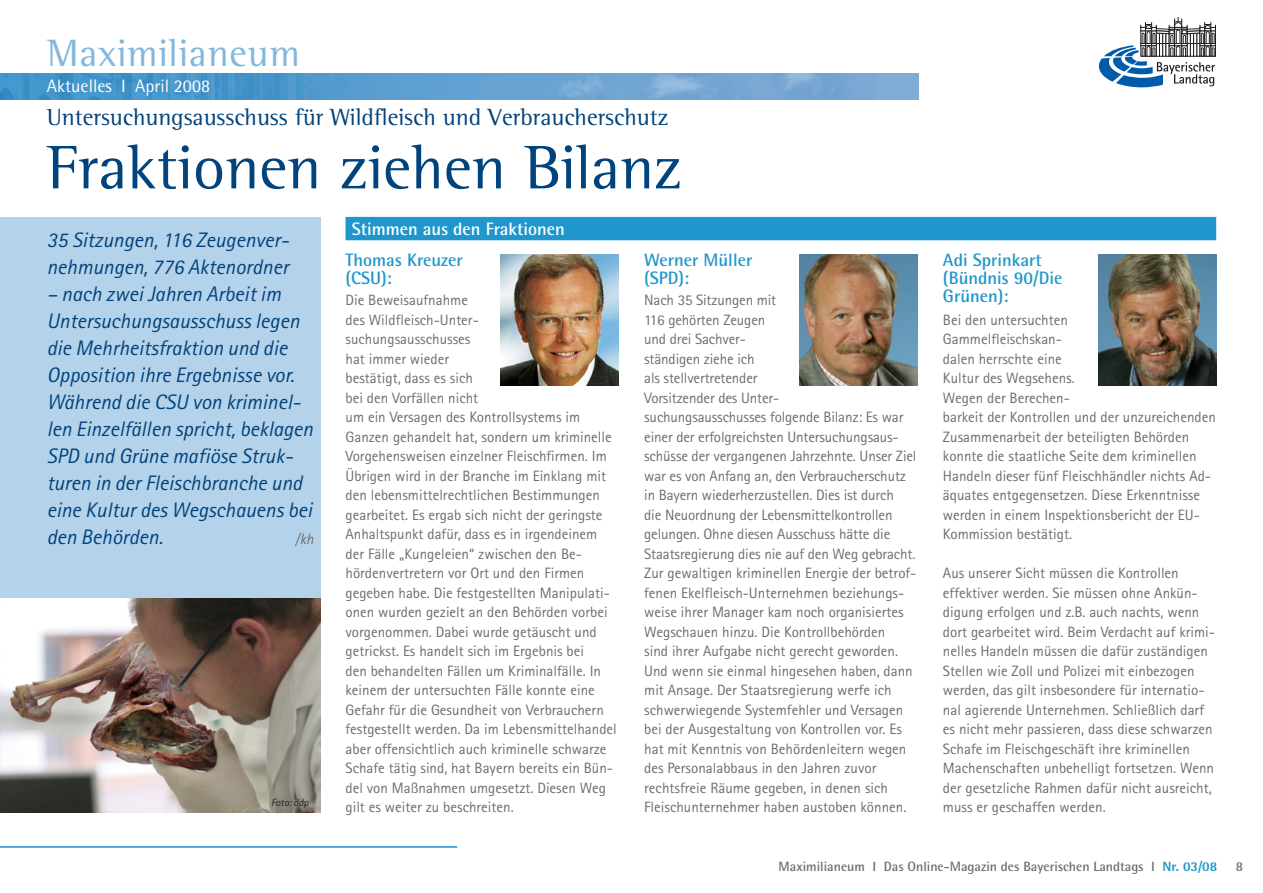
<style>
.page{position:relative;width:1263px;height:893px;background:#fff}
.page>*{position:absolute;margin:0;border:0;box-sizing:border-box;transform-origin:0 0}
.Headline{font:63px "Rotis Semi Serif Pro";color:#01437c}
.t1{font:39px "Rotis Semi Serif Pro";letter-spacing:.02em;color:#82b8dd}
.Dachzeile{font:24px "Rotis Semi Serif Pro";color:#01437c}
.Vorspann_lang{font:italic 21px/27px "Rotis Sans Serif Pro";color:#01437c}
.Subhead_blau{font:700 18px/18px "Rotis Semi Sans Pro";color:#1f97cc}
.Headline_Balken{font:700 18px "Rotis Semi Sans Pro";color:#fff}
.t2{font:18px "Rotis Semi Sans Pro";color:#fff}
.Fließtext{font:15px/19.5px "Rotis Sans Serif Pro";color:#6c6d70}
.Vorspann_lang-2{font:italic 15px "Rotis Sans Serif Pro";color:#6c6d70}
.t3{font:700 13.5px "Rotis Semi Sans Pro";color:#6c6d70}
.t4{font:italic 10.5px "Rotis Sans Serif Pro";color:#231f20}
.s1{font-weight:800;color:#1f97cc}
</style>
<div class="page">
<img style="left:0;top:74px;width:918px;height:25px">
<svg style="left:1099px;top:17px;width:117px;height:70px"></svg>
<hr style="left:0;top:846px;width:457px;height:2px;background:#1f97cc">
<div style="left:345px;top:217px;width:871px;height:23px;background:#1f97cc"></div>
<img style="left:0;top:598px;width:320px;height:214px">
<div style="left:0;top:217px;width:320px;height:381px;background:#b4d2ea"></div>
<img style="left:500px;top:254px;width:119px;height:131px">
<img style="left:799px;top:254px;width:118px;height:131px">
<img style="left:1098px;top:254px;width:118px;height:131px">
<h2 class="t1" style="left:47px;top:29px;width:254px">Maximilianeum</h2>
<p class="t2" style="left:47px;top:76px;width:165px">Aktuelles I April 2008</p>
<p class="Dachzeile" style="left:47px;top:103px;width:623px">Untersuchungsausschuss für Wildfleisch und Verbraucherschutz</p>
<p class="Headline" style="left:47px;top:129px;width:637px">Fraktionen ziehen Bilanz</p>
<p class="Vorspann_lang" style="left:47px;top:226px;width:244px">35 Sitzungen, 116 Zeugenver&shy;nehmungen, 776 Aktenordner</p>
<p class="Vorspann_lang" style="left:47px;top:280px;width:268px">– nach zwei Jahren Arbeit im<br>Untersuchungsausschuss legen die Mehrheitsfraktion und die<br>Opposition ihre Ergebnisse vor.<br>Während die CSU von kriminel&shy;len Einzelfällen spricht, beklagen<br>SPD und Grüne mafiöse Struk&shy;turen in der Fleischbranche und eine Kultur des Wegschauens bei den Behörden.</p>
<p class="Vorspann_lang-2" style="left:295px;top:530px;width:20px">/kh</p>
<p class="t4" style="left:271px;top:796px;width:39px">Foto: ddp</p>
<p class="Headline_Balken" style="left:352px;top:218px;width:214px">Stimmen aus den Fraktionen</p>
<p class="Subhead_blau" style="left:345px;top:251px;width:119px">Thomas Kreuzer (CSU):</p>
<p class="Fließtext" style="left:345px;top:291px;width:273px">Die Beweisaufnahme<br>des Wildfleisch-Unter-<br>suchungsausschusses<br>hat immer wieder<br>bestätigt, dass es sich<br>bei den Vorfällen nicht<br>um ein Versagen des Kontrollsystems im Ganzen gehandelt hat, sondern um kriminelle Vorgehensweisen einzelner Fleischfirmen. Im Übrigen wird in der Branche im Einklang mit den lebensmittelrechtlichen Bestimmungen gearbeitet. Es ergab sich nicht der geringste Anhaltspunkt dafür, dass es in irgendeinem der Fälle „Kungeleien“ zwischen den Be&shy;hördenvertretern vor Ort und den Firmen gegeben habe. Die festgestellten Manipulati&shy;onen wurden gezielt an den Behörden vorbei vorgenommen. Dabei wurde getäuscht und getrickst. Es handelt sich im Ergebnis bei<br>den behandelten Fällen um Kriminalfälle. In keinem der untersuchten Fälle konnte eine Gefahr für die Gesundheit von Verbrauchern festgestellt werden. Da im Lebensmittelhandel aber offensichtlich auch kriminelle schwarze Schafe tätig sind, hat Bayern bereits ein Bün&shy;del von Maßnahmen umgesetzt. Diesen Weg gilt es weiter zu beschreiten.</p>
<p class="Subhead_blau" style="left:644px;top:251px;width:110px">Werner Müller (SPD):</p>
<p class="Fließtext" style="left:644px;top:291px;width:274px">Nach 35 Sitzungen mit<br>116 gehörten Zeugen<br>und drei Sachver-<br>ständigen ziehe ich<br>als stellvertretender<br>Vorsitzender des Unter-<br>suchungsausschusses folgende Bilanz: Es war einer der erfolgreichsten Untersuchungsaus&shy;schüsse der vergangenen Jahrzehnte. Unser Ziel war es von Anfang an, den Verbraucherschutz in Bayern wiederherzustellen. Dies ist durch<br>die Neuordnung der Lebensmittelkontrollen gelungen. Ohne diesen Ausschuss hätte die Staatsregierung dies nie auf den Weg gebracht.<br>Zur gewaltigen kriminellen Energie der betrof&shy;fenen Ekelfleisch-Unternehmen beziehungs&shy;weise ihrer Manager kam noch organisiertes Wegschauen hinzu. Die Kontrollbehörden<br>sind ihrer Aufgabe nicht gerecht geworden.<br>Und wenn sie einmal hingesehen haben, dann mit Ansage. Der Staatsregierung werfe ich schwerwiegende Systemfehler und Versagen bei der Ausgestaltung von Kontrollen vor. Es hat mit Kenntnis von Behördenleitern wegen des Personalabbaus in den Jahren zuvor rechtsfreie Räume gegeben, in denen sich Fleischunternehmer haben austoben können.</p>
<p class="Subhead_blau" style="left:943px;top:251px;width:121px">Adi Sprinkart (Bündnis 90/Die<br>Grünen):</p>
<p class="Fließtext" style="left:943px;top:310px;width:274px">Bei den untersuchten<br>Gammelfleischskan-<br>dalen herrschte eine<br>Kultur des Wegsehens.<br>Wegen der Berechen-<br>barkeit der Kontrollen und der unzureichenden Zusammenarbeit der beteiligten Behörden konnte die staatliche Seite dem kriminellen Handeln dieser fünf Fleischhändler nichts Ad&shy;äquates entgegensetzen. Diese Erkenntnisse werden in einem Inspektionsbericht der EU-Kommission bestätigt.</p>
<p class="Fließtext" style="left:943px;top:564px;width:273px">Aus unserer Sicht müssen die Kontrollen effektiver werden. Sie müssen ohne Ankün&shy;digung erfolgen und z.B. auch nachts, wenn dort gearbeitet wird. Beim Verdacht auf krimi&shy;nelles Handeln müssen die dafür zuständigen Stellen wie Zoll und Polizei mit einbezogen werden, das gilt insbesondere für internatio&shy;nal agierende Unternehmen. Schließlich darf es nicht mehr passieren, dass diese schwarzen Schafe im Fleischgeschäft ihre kriminellen Machenschaften unbehelligt fortsetzen. Wenn der gesetzliche Rahmen dafür nicht ausreicht, muss er geschaffen werden.</p>
<p class="t3" style="left:779px;top:858px;width:440px">Maximilianeum I Das Online-Magazin des Bayerischen Landtags I <span class="s1">Nr. 03/08</span></p>
<p class="t3" style="left:1236px;top:858px;width:9px">8</p>
</div>
